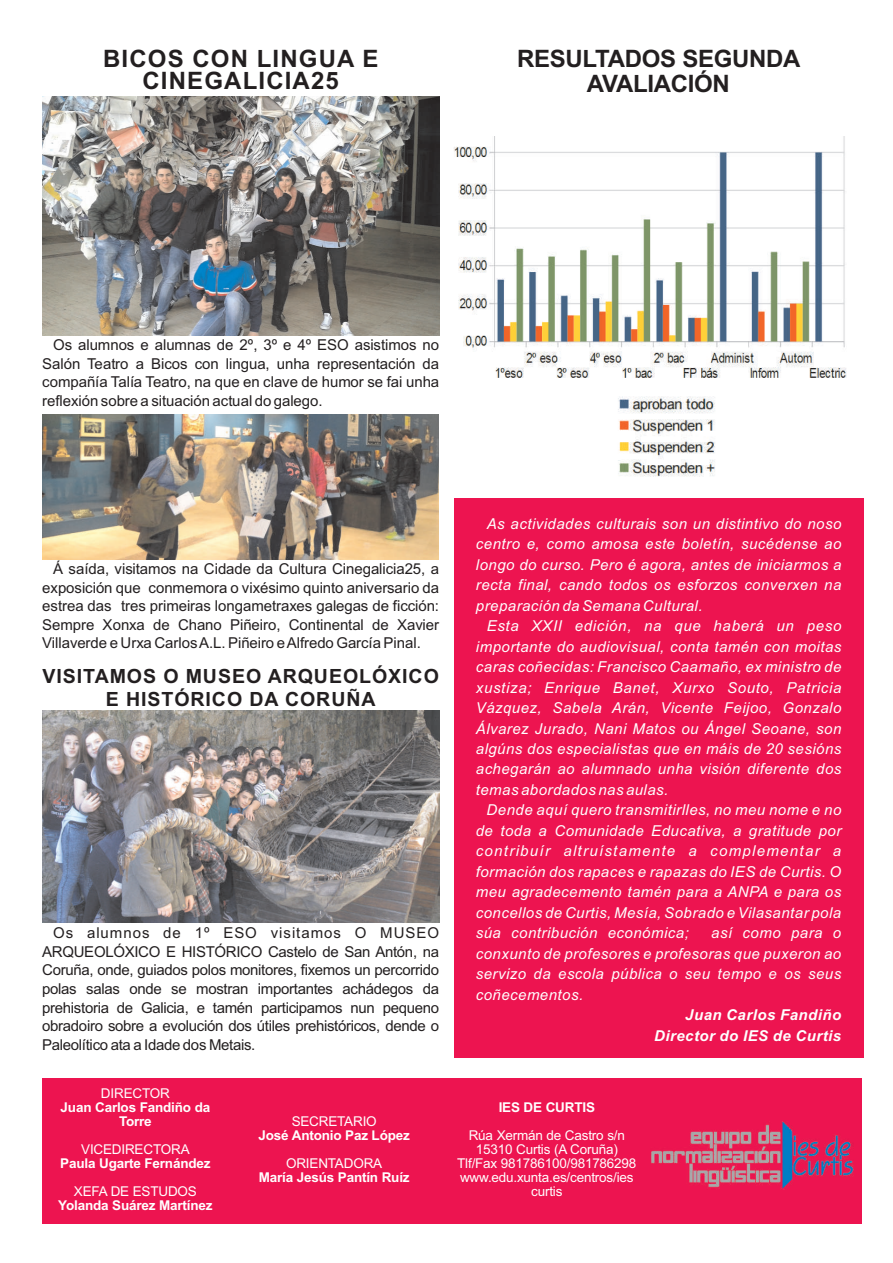
<style>
.page{position:relative;width:893px;height:1263px;background:#fff}
.page>*{position:absolute;margin:0;border:0;box-sizing:border-box;transform-origin:0 0}
.t1{font:700 24px/22.2px "Arial";letter-spacing:.05em;color:#231f20;text-align:center}
.t2{font:700 24px/24.9px "Arial";letter-spacing:-.015em;color:#231f20;text-align:center}
.t3{font:700 19.65px/23.4px "Arial";letter-spacing:.05em;color:#231f20;text-align:center}
.t4{font:italic 15px/20.5px "Arial";letter-spacing:.03em;color:#fff;text-align:justify}
.t5{font:15px/18.6px "Arial";letter-spacing:-.01em;color:#231f20;text-align:justify}
.t6{font:italic 700 15px/20.5px "Arial";letter-spacing:.03em;color:#fff;text-align:right}
.t7{font:13.5px "Arial";letter-spacing:-.015em;color:#fff}
.t8{font:700 13.5px "Arial";letter-spacing:-.015em;color:#fff}
</style>
<div class="page">
<div style="left:454px;top:498px;width:409px;height:559px;background:#ed1450"></div>
<div style="left:42px;top:1078px;width:820px;height:146px;background:#ed1450"></div>
<img style="left:651px;top:1121px;width:203px;height:69px">
<img style="left:42px;top:97px;width:397px;height:238px">
<img style="left:42px;top:414px;width:396px;height:145px">
<img style="left:42px;top:711px;width:397px;height:211px">
<img style="left:618px;top:396px;width:97px;height:81px">
<img style="left:454px;top:136px;width:393px;height:242px">
<h1 class="t1" style="left:103px;top:50px;width:277px">BICOS CON LINGUA E<br>CINEGALICIA25</h1>
<h1 class="t2" style="left:517px;top:48px;width:285px">RESULTADOS SEGUNDA<br>AVALIACIÓN</h1>
<p class="t5" style="left:42px;top:337px;width:398px;text-indent:11px">Os alumnos e alumnas de 2º, 3º e 4º ESO asistimos no Salón Teatro a Bicos con lingua, unha representación da compañía Talía Teatro, na que en clave de humor se fai unha reflexión sobre a situación actual do galego.</p>
<p class="t5" style="left:42px;top:561px;width:398px;text-indent:11px">Á saída, visitamos na Cidade da Cultura Cinegalicia25, a exposición que conmemora o vixésimo quinto aniversario da estrea das tres primeiras longametraxes galegas de ficción:<br>Sempre Xonxa de Chano Piñeiro, Continental de Xavier Villaverde e Urxa Carlos A.L. Piñeiro e Alfredo García Pinal.</p>
<h2 class="t3" style="left:42px;top:666px;width:398px">VISITAMOS O MUSEO ARQUEOLÓXICO<br>E HISTÓRICO DA CORUÑA</h2>
<p class="t5" style="left:42px;top:925px;width:398px;text-indent:11px">Os alumnos de 1º ESO visitamos O MUSEO ARQUEOLÓXICO E HISTÓRICO Castelo de San Antón, na Coruña, onde, guiados polos monitores, fixemos un percorrido polas salas onde se mostran importantes achádegos da prehistoria de Galicia, e tamén participamos nun pequeno obradoiro sobre a evolución dos útiles prehistóricos, dende o Paleolítico ata a Idade dos Metais.</p>
<p class="t4" style="left:476px;top:514px;width:367px;text-indent:11px">As actividades culturais son un distintivo do noso centro e, como amosa este boletín, sucédense ao longo do curso. Pero é agora, antes de iniciarmos a recta final, cando todos os esforzos converxen na preparación da Semana Cultural.</p>
<p class="t4" style="left:476px;top:617px;width:367px;text-indent:11px">Esta XXII edición, na que haberá un peso importante do audiovisual, conta tamén con moitas caras coñecidas: Francisco Caamaño, ex ministro de xustiza; Enrique Banet, Xurxo Souto, Patricia Vázquez, Sabela Arán, Vicente Feijoo, Gonzalo Álvarez Jurado, Nani Matos ou Ángel Seoane, son algúns dos especialistas que en máis de 20 sesións achegarán ao alumnado unha visión diferente dos temas abordados nas aulas.</p>
<p class="t4" style="left:476px;top:801px;width:367px;text-indent:11px">Dende aquí quero transmitirlles, no meu nome e no de toda a Comunidade Educativa, a gratitude por contribuír altruístamente a complementar a formación dos rapaces e rapazas do IES de Curtis. O meu agradecemento tamén para a ANPA e para os concellos de Curtis, Mesía, Sobrado e Vilasantar pola súa contribución económica;</p>
<p class="t4" style="left:476px;top:924px;width:367px;text-indent:235px">así como para o conxunto de profesores e profesoras que puxeron ao servizo da escola pública o seu tempo e os seus coñecementos.</p>
<p class="t6" style="left:654px;top:1006px;width:189px">Juan Carlos Fandiño<br>Director do IES de Curtis</p>
<p class="t7" style="left:101px;top:1088px;width:70px">DIRECTOR</p>
<p class="t8" style="left:61px;top:1102px;width:151px">Juan Carlos Fandiño da</p>
<p class="t8" style="left:499px;top:1102px;width:98px">IES DE CURTIS</p>
<p class="t8" style="left:119px;top:1116px;width:34px">Torre</p>
<p class="t7" style="left:292px;top:1116px;width:87px">SECRETARIO</p>
<p class="t8" style="left:258px;top:1130px;width:153px">José Antonio Paz López</p>
<p class="t7" style="left:469px;top:1130px;width:158px">Rúa Xermán de Castro s/n</p>
<p class="t7" style="left:81px;top:1144px;width:110px">VICEDIRECTORA</p>
<p class="t7" style="left:476px;top:1144px;width:144px">15310 Curtis (A Coruña)</p>
<p class="t8" style="left:60px;top:1158px;width:152px">Paula Ugarte Fernández</p>
<p class="t7" style="left:286px;top:1158px;width:98px">ORIENTADORA</p>
<p class="t7" style="left:457px;top:1158px;width:181px">Tlf/Fax 981786100/981786298</p>
<p class="t8" style="left:259px;top:1172px;width:152px">María Jesús Pantín Ruíz</p>
<p class="t7" style="left:460px;top:1172px;width:175px">www.edu.xunta.es/centros/ies</p>
<p class="t7" style="left:74px;top:1186px;width:125px">XEFA DE ESTUDOS</p>
<p class="t7" style="left:531px;top:1186px;width:33px">curtis</p>
<p class="t8" style="left:58px;top:1200px;width:156px">Yolanda Suárez Martínez</p>
</div>
